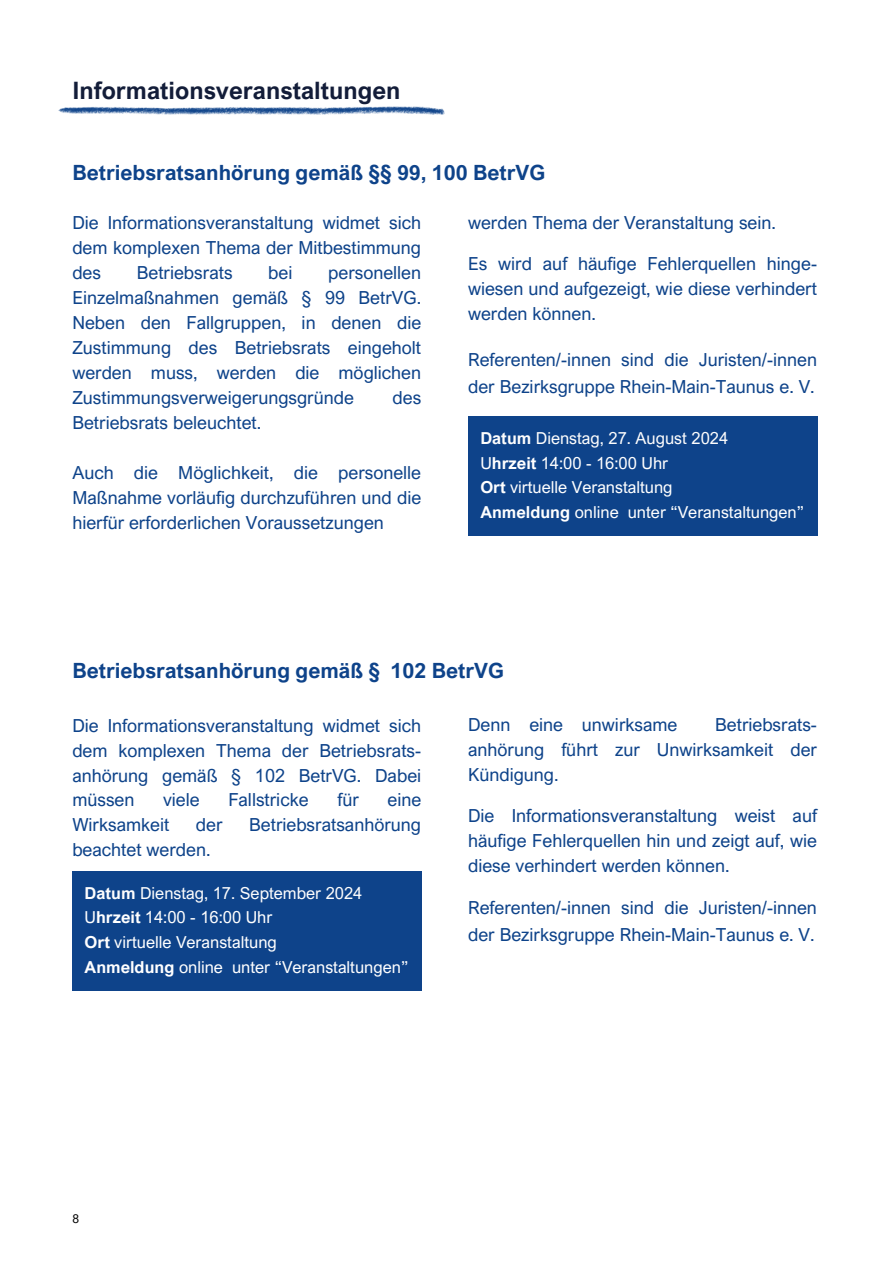
<style>
.page{position:relative;width:894px;height:1264px;background:#fff}
.page>*{position:absolute;margin:0;border:0;box-sizing:border-box;transform-origin:0 0}
.t1{font:700 24px "Arial Nova";color:#131d39}
.t2{font:700 21px "Arial Nova";color:#0e438a}
.t3{font:18px/25px "Arial Nova";color:#0e438a;text-align:justify}
.t4{font:16.5px "Arial Nova";color:#fff}
.t5{font:16.5px "Arial Nova";color:#fdfdfd}
.t6{font:12px "Arial Nova";color:#000}
.s1{font-weight:700}
</style>
<div class="page">
<svg style="left:58px;top:106px;width:387px;height:9px"></svg>
<div style="left:468px;top:417px;width:348px;height:119px;background:#0e438a"></div>
<div style="left:72px;top:871px;width:349px;height:119px;background:#0e438a"></div>
<p class="t1" style="left:72px;top:75px;width:329px">Informationsveranstaltungen</p>
<p class="t2" style="left:72px;top:160px;width:474px">Betriebsratsanhörung gemäß §§ 99, 100 BetrVG</p>
<p class="t3" style="left:72px;top:209px;width:350px">Die Informationsveranstaltung widmet sich dem komplexen Thema der Mitbestimmung des</p>
<p class="t3" style="left:72px;top:259px;width:350px;text-indent:256px">personellen Einzelmaßnahmen gemäß § 99 BetrVG.<br>Neben den Fallgruppen, in denen die Zustimmung des Betriebsrats eingeholt werden muss, werden die möglichen Zustimmungsverweigerungsgründe</p>
<p class="t3" style="left:137px;top:259px;width:97px">Betriebsrats</p>
<p class="t3" style="left:268px;top:259px;width:26px">bei</p>
<p class="t3" style="left:392px;top:384px;width:30px">des</p>
<p class="t3" style="left:72px;top:409px;width:190px">Betriebsrats beleuchtet.</p>
<h2 class="t3" style="left:72px;top:459px;width:350px">Auch die Möglichkeit, die personelle Maßnahme vorläufig durchzuführen und die hierfür erforderlichen Voraussetzungen</h2>
<p class="t3" style="left:468px;top:209px;width:309px">werden Thema der Veranstaltung sein.</p>
<p class="t3" style="left:468px;top:250px;width:350px">Es wird auf häufige Fehlerquellen hinge&shy;wiesen und aufgezeigt, wie diese verhindert werden können.</p>
<p class="t3" style="left:468px;top:346px;width:350px;line-height:27px">Referenten/-innen sind die Juristen/-innen der Bezirksgruppe Rhein-Main-Taunus e. V.</p>
<h1 class="t5" style="left:480px;top:427px;width:249px"><span class="s1">Datum</span> Dienstag, 27. August 2024</h1>
<p class="t4" style="left:480px;top:452px;width:189px">U<span class="s1">hrzeit</span> 14:00 - 16:00 Uhr</p>
<h2 class="t4" style="left:480px;top:477px;width:194px"><span class="s1">Ort</span> virtuelle Veranstaltung</h2>
<p class="t4" style="left:480px;top:502px;width:325px"><span class="s1">Anmeldung</span> online unter “Veranstaltungen”</p>
<p class="t2" style="left:72px;top:657px;width:433px">Betriebsratsanhörung gemäß § 102 BetrVG</p>
<p class="t3" style="left:468px;top:711px;width:211px">Denn eine unwirksame</p>
<p class="t3" style="left:468px;top:711px;width:350px;text-align:right">Betriebsrats-<br>anhörung führt zur Unwirksamkeit der</p>
<p class="t3" style="left:468px;top:761px;width:92px">Kündigung.</p>
<p class="t3" style="left:468px;top:802px;width:350px">Die Informationsveranstaltung weist auf häufige Fehlerquellen hin und zeigt auf, wie diese verhindert werden können.</p>
<p class="t3" style="left:468px;top:893px;width:350px;line-height:27px">Referenten/-innen sind die Juristen/-innen der Bezirksgruppe Rhein-Main-Taunus e. V.</p>
<p class="t3" style="left:72px;top:712px;width:350px">Die Informationsveranstaltung widmet sich dem komplexen Thema der Betriebsrats&shy;anhörung gemäß § 102 BetrVG. Dabei müssen</p>
<p class="t3" style="left:163px;top:787px;width:38px">viele</p>
<p class="t3" style="left:228px;top:787px;width:82px">Fallstricke</p>
<p class="t3" style="left:337px;top:787px;width:23px">für</p>
<p class="t3" style="left:387px;top:787px;width:35px">eine</p>
<p class="t3" style="left:72px;top:811px;width:98px">Wirksamkeit</p>
<p class="t3" style="left:196px;top:811px;width:28px">der</p>
<p class="t3" style="left:249px;top:811px;width:173px">Betriebsratsanhörung</p>
<p class="t3" style="left:72px;top:836px;width:140px">beachtet werden.</p>
<p class="t5" style="left:85px;top:882px;width:279px"><span class="s1">Datum</span> Dienstag, 17. September 2024</p>
<p class="t4" style="left:85px;top:907px;width:189px">U<span class="s1">hrzeit</span> 14:00 - 16:00 Uhr</p>
<p class="t4" style="left:85px;top:931px;width:194px"><span class="s1">Ort</span> virtuelle Veranstaltung</p>
<p class="t4" style="left:85px;top:956px;width:325px"><span class="s1">Anmeldung</span> online unter “Veranstaltungen”</p>
<p class="t6" style="left:72px;top:1211px;width:8px">8</p>
</div>
